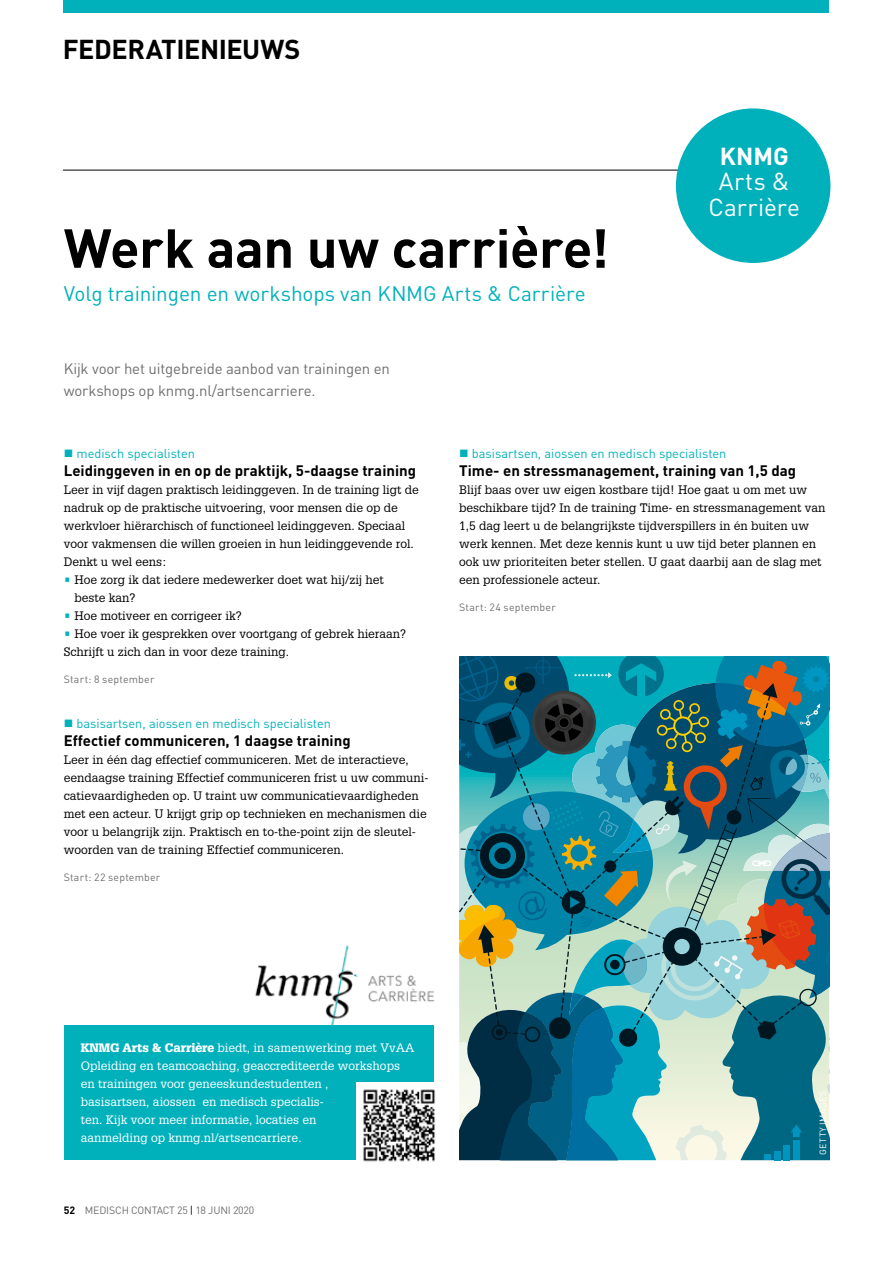
<style>
.page{position:relative;width:893px;height:1263px;background:#fff}
.page>*{position:absolute;margin:0;border:0;box-sizing:border-box;transform-origin:0 0}
.t1{font:700 54px "DINOT";letter-spacing:-.01em;color:#000}
.t2{font:700 27px "DINOT";letter-spacing:-.015em;color:#000}
.t3{font:24.3px/25.5px "DINOT";letter-spacing:.01em;color:#fff;text-align:center}
.t4{font:700 24.3px "DINOT";color:#fff}
.t5{font:20.85px "DINOT";letter-spacing:-.005em;color:#00b1bb}
.t6{font:700 15px "DINOT";color:#000}
.t7{font:15px/22.5px "DINOT";letter-spacing:-.01em;color:#706f6f}
.t8{font:12.75px "DINOT";color:#00b1bb}
.t9{font:12px/18px "Glypha LT Std";color:#000}
.t10{font:12px/18px "Glypha LT Std";color:#fff}
.t11{font:10.5px "DINOT";letter-spacing:.02em;color:#706f6f}
.t12{font:10.5px "DINOT";letter-spacing:-.015em;color:#706f6f}
.t13{font:9px "DINOT";letter-spacing:.06em;color:#fff}
.s1{color:#00b1bb}
.s2{font-weight:900}
.s3{font-weight:700;color:#000}
.s4{color:#000}
</style>
<div class="page">
<div style="left:64px;top:0;width:765px;height:13px;background:#00b1bb"></div>
<hr style="left:63px;top:170px;width:765px;height:1px;background:#000">
<img style="left:255px;top:945px;width:180px;height:80px">
<div style="left:64px;top:1025px;width:370px;height:135px;background:#00b1bb"></div>
<img style="left:356px;top:1083px;width:79px;height:79px">
<div style="left:676px;top:108px;width:154px;height:155px;background:#00b1bb;border-radius:50%"></div>
<svg style="left:459px;top:656px;width:370px;height:504px;background:#498d96"></svg>
<h2 class="t2" style="left:63px;top:32px;width:239px">FEDERATIENIEUWS</h2>
<h1 class="t1" style="left:64px;top:213px;width:547px">Werk aan uw carrière!</h1>
<h3 class="t5" style="left:64px;top:280px;width:524px">Volg trainingen en workshops van KNMG Arts &amp; Carrière</h3>
<p class="t7" style="left:64px;top:357px;width:328px">Kijk voor het uitgebreide aanbod van trainingen en workshops op knmg.nl/artsencarriere.</p>
<h3 class="t4" style="left:720px;top:140px;width:70px">KNMG</h3>
<h3 class="t3" style="left:709px;top:168px;width:93px">Arts &amp;<br>Carrière</h3>
<p class="t8" style="left:64px;top:446px;width:133px">■ medisch specialisten</p>
<p class="t6" style="left:64px;top:461px;width:354px">Leidinggeven in en op de praktijk, 5-daagse training</p>
<p class="t9" style="left:64px;top:481px;width:357px">Leer in vijf dagen praktisch leidinggeven. In de training ligt de nadruk op de praktische uitvoering, voor mensen die op de werkvloer hiërarchisch of functioneel leidinggeven. Speciaal voor vakmensen die willen groeien in hun leidinggevende rol.<br>Denkt u wel eens:</p>
<p class="t9" style="left:74px;top:571px;width:311px;text-indent:-11px"><span class="s1">•</span> Hoe zorg ik dat iedere medewerker doet wat hij/zij het beste kan?</p>
<p class="t9" style="left:64px;top:607px;width:179px"><span class="s1">•</span> Hoe motiveer en corrigeer ik?</p>
<p class="t9" style="left:64px;top:625px;width:344px"><span class="s1">•</span> Hoe voer ik gesprekken over voortgang of gebrek hieraan?<br>Schrijft u zich dan in voor deze training.</p>
<p class="t11" style="left:64px;top:673px;width:92px">Start: 8 september</p>
<p class="t8" style="left:64px;top:716px;width:269px">■ basisartsen, aiossen en medisch specialisten</p>
<p class="t6" style="left:64px;top:731px;width:288px">Effectief communiceren, 1 daagse training</p>
<p class="t9" style="left:64px;top:751px;width:366px">Leer in één dag effectief communiceren. Met de interactieve, eendaagse training Effectief communiceren frist u uw communi&shy;catievaardigheden op. U traint uw communicatievaardigheden met een acteur. U krijgt grip op technieken en mechanismen die voor u belangrijk zijn. Praktisch en to-the-point zijn de sleutel&shy;woorden van de training Effectief communiceren.</p>
<p class="t11" style="left:64px;top:871px;width:98px">Start: 22 september</p>
<p class="t8" style="left:459px;top:446px;width:269px">■ basisartsen, aiossen en medisch specialisten</p>
<p class="t6" style="left:459px;top:461px;width:338px">Time- en stressmanagement, training van 1,5 dag</p>
<p class="t9" style="left:459px;top:481px;width:368px">Blijf baas over uw eigen kostbare tijd! Hoe gaat u om met uw beschikbare tijd? In de training Time- en stressmanagement van 1,5 dag leert u de belangrijkste tijdverspillers in én buiten uw werk kennen. Met deze kennis kunt u uw tijd beter plannen en ook uw prioriteiten beter stellen. U gaat daarbij aan de slag met een professionele acteur.</p>
<p class="t11" style="left:459px;top:601px;width:98px">Start: 24 september</p>
<p class="t10" style="left:81px;top:1039px;width:335px"><span class="s2">KNMG Arts &amp; Carrière</span> biedt, in samenwerking met VvAA Opleiding en teamcoaching, geaccrediteerde workshops en trainingen voor geneeskundestudenten ,<br>basisartsen, aiossen en medisch specialis-<br>ten. Kijk voor meer informatie, locaties en<br>aanmelding op knmg.nl/artsencarriere.</p>
<p class="t12" style="left:64px;top:1204px;width:192px"><span class="s3">52</span> MEDISCH CONTACT 25 <span class="s4">|</span> 18 JUNI 2020</p>
<p class="t13" style="left:817px;top:1155px;width:66px;rotate:-90deg">GETTY IMAGES</p>
</div>
